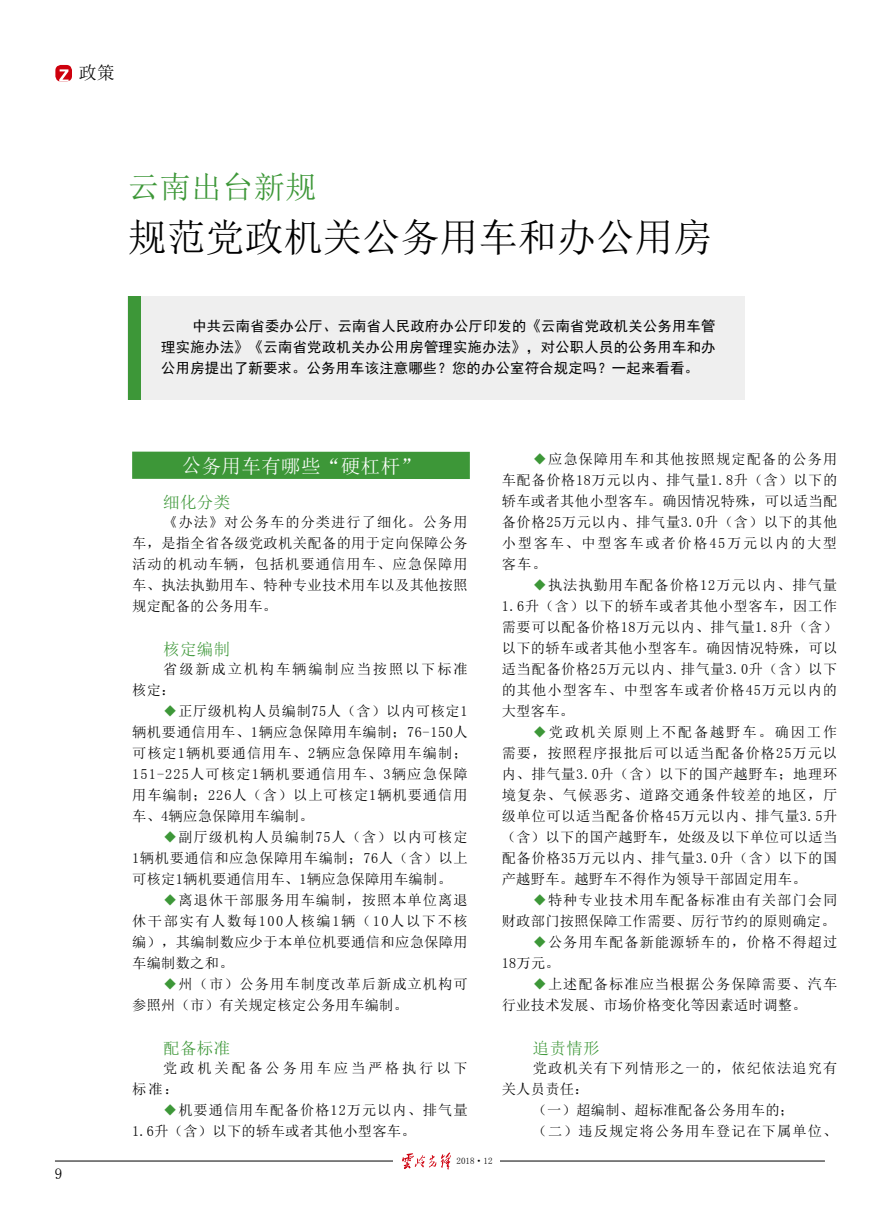
<style>
.page{position:relative;width:893px;height:1212px;background:#fff}
.page>*{position:absolute;margin:0;border:0;box-sizing:border-box;transform-origin:0 0}
.t1{font:39px "Sim Sun";color:#000}
.t2{font:31.5px "Sim Sun";color:#3d9738}
.t3{font:19.5px "Sim Sun";letter-spacing:.02em;color:#fff}
.t4{font:18px "Sim Sun";color:#000}
.t5{font:16.5px "Sim Sun";letter-spacing:.02em;color:#3d9738}
.t6{font:15px "Sim Sun";color:#000}
.t7{font:14.25px/21px "Sim Sun";letter-spacing:.045em;color:#000;text-align:justify}
.t8{font:14.25px/21px "Sim Sun";letter-spacing:.07em;color:#000}
.t9{font:14.25px/21px "Sim Hei";letter-spacing:.02em;color:#000;text-align:justify}
.t10{font:14.25px/21px "Sim Sun";letter-spacing:.02em;color:#000;text-align:right}
.t11{font:14.25px/21px "Sim Sun";letter-spacing:.13em;color:#000}
.t12{font:14.25px/21px "Sim Sun";letter-spacing:.2em;color:#000}
.t13{font:9px "Sim Sun";color:#000}
.s1{color:#3d9738}
</style>
<div class="page">
<hr style="left:55px;top:1161px;width:770px;height:1px;background:#000">
<div style="left:393px;top:1152px;width:107px;height:17px;background:#fff"></div>
<svg style="left:402px;top:1152px;width:49px;height:17px"></svg>
<div style="left:55px;top:65px;width:17px;height:17px;background:#ce000d;border-radius:6px"></div>
<svg style="left:59px;top:69px;width:10px;height:13px"></svg>
<div style="left:127px;top:296px;width:617px;height:104px;background:#efefef"></div>
<div style="left:132px;top:452px;width:338px;height:27px;background:#3d9738"></div>
<div style="left:128px;top:296px;width:12px;height:104px;background:#3d9738"></div>
<p class="t4" style="left:79px;top:64px;width:38px">政策</p>
<p class="t6" style="left:55px;top:1166px;width:9px">9</p>
<h2 class="t2" style="left:128px;top:171px;width:190px">云南出台新规</h2>
<h1 class="t1" style="left:128px;top:218px;width:586px">规范党政机关公务用车和办公用房</h1>
<p class="t9" style="left:161px;top:316px;width:556px;text-indent:31px">中共云南省委办公厅、云南省人民政府办公厅印发的《云南省党政机关公务用车管理实施办法》《云南省党政机关办公用房管理实施办法》，对公职人员的公务用车和办公用房提出了新要求。公务用车该注意哪些？您的办公室符合规定吗？一起来看看。</p>
<h3 class="t3" style="left:182px;top:456px;width:240px">公务用车有哪些“硬杠杆”</h3>
<p class="t5" style="left:163px;top:494px;width:68px">细化分类</p>
<p class="t7" style="left:132px;top:511px;width:337px;text-indent:31px">《办法》对公务车的分类进行了细化。公务用车，是指全省各级党政机关配备的用于定向保障公务活动的机动车辆，包括机要通信用车、应急保障用车、执法执勤用车、特种专业技术用车以及其他按照规定配备的公务用车。</p>
<p class="t5" style="left:163px;top:641px;width:68px">核定编制</p>
<p class="t11" style="left:132px;top:658px;width:337px;text-indent:31px">省级新成立机构车辆编制应当按照以下标准核定：</p>
<p class="t7" style="left:132px;top:700px;width:337px;text-indent:31px"><span class="s1">◆</span>正厅级机构人员编制75人（含）以内可核定1辆机要通信用车、1辆应急保障用车编制；76-150人可核定1辆机要通信用车、2辆应急保障用车编制；151-225人可核定1辆机要通信用车、3辆应急保障用车编制；226人（含）以上可核定1辆机要通信用车、4辆应急保障用车编制。</p>
<p class="t7" style="left:132px;top:826px;width:337px;text-indent:31px"><span class="s1">◆</span>副厅级机构人员编制75人（含）以内可核定1辆机要通信和应急保障用车编制；76人（含）以上可核定1辆机要通信用车、1辆应急保障用车编制。</p>
<p class="t7" style="left:132px;top:889px;width:337px;text-indent:31px"><span class="s1">◆</span>离退休干部服务用车编制，按照本单位离退休干部实有人数每100人核编1辆（10人以下不核编），其编制数应少于本单位机要通信和应急保障用车编制数之和。</p>
<p class="t8" style="left:132px;top:973px;width:337px;text-indent:31px"><span class="s1">◆</span>州（市）公务用车制度改革后新成立机构可参照州（市）有关规定核定公务用车编制。</p>
<p class="t5" style="left:163px;top:1040px;width:68px">配备标准</p>
<p class="t12" style="left:132px;top:1057px;width:337px;text-indent:31px">党政机关配备公务用车应当严格执行以下标准：</p>
<p class="t8" style="left:132px;top:1099px;width:337px;text-indent:31px"><span class="s1">◆</span>机要通信用车配备价格12万元以内、排气量<br>1.6升（含）以下的轿车或者其他小型客车。</p>
<p class="t13" style="left:457px;top:1156px;width:37px">2018·12</p>
<p class="t7" style="left:502px;top:448px;width:337px;text-indent:31px"><span class="s1">◆</span>应急保障用车和其他按照规定配备的公务用车配备价格18万元以内、排气量1.8升（含）以下的轿车或者其他小型客车。确因情况特殊，可以适当配备价格25万元以内、排气量3.0升（含）以下的其他小型客车、中型客车或者价格45万元以内的大型客车。</p>
<p class="t7" style="left:502px;top:574px;width:337px;text-indent:31px"><span class="s1">◆</span>执法执勤用车配备价格12万元以内、排气量1.6升（含）以下的轿车或者其他小型客车，因工作需要可以配备价格18万元以内、排气量1.8升（含）以下的轿车或者其他小型客车。确因情况特殊，可以适当配备价格25万元以内、排气量3.0升（含）以下的其他小型客车、中型客车或者价格45万元以内的大型客车。</p>
<p class="t7" style="left:502px;top:721px;width:337px;text-indent:31px"><span class="s1">◆</span>党政机关原则上不配备越野车。确因工作需要，按照程序报批后可以适当配备价格25万元以内、排气量3.0升（含）以下的国产越野车；地理环境复杂、气候恶劣、道路交通条件较差的地区，厅级单位可以适当配备价格45万元以内、排气量3.5升（含）以下的国产越野车，处级及以下单位可以适当配备价格35万元以内、排气量3.0升（含）以下的国产越野车。越野车不得作为领导干部固定用车。</p>
<p class="t10" style="left:502px;top:889px;width:337px"><span class="s1">◆</span>特种专业技术用车配备标准由有关部门会同<br>财政部门按照保障工作需要、厉行节约的原则确定。</p>
<p class="t8" style="left:502px;top:931px;width:337px;text-indent:31px"><span class="s1">◆</span>公务用车配备新能源轿车的，价格不得超过<br>18万元。</p>
<p class="t10" style="left:502px;top:973px;width:337px;text-align:left;text-indent:31px"><span class="s1">◆</span>上述配备标准应当根据公务保障需要、汽车行业技术发展、市场价格变化等因素适时调整。</p>
<p class="t5" style="left:533px;top:1040px;width:68px">追责情形</p>
<p class="t8" style="left:533px;top:1057px;width:306px">党政机关有下列情形之一的，依纪依法追究有</p>
<p class="t7" style="left:502px;top:1078px;width:88px">关人员责任：</p>
<p class="t10" style="left:533px;top:1099px;width:263px">（一）超编制、超标准配备公务用车的；</p>
<p class="t8" style="left:533px;top:1120px;width:306px">（二）违反规定将公务用车登记在下属单位、</p>
</div>
